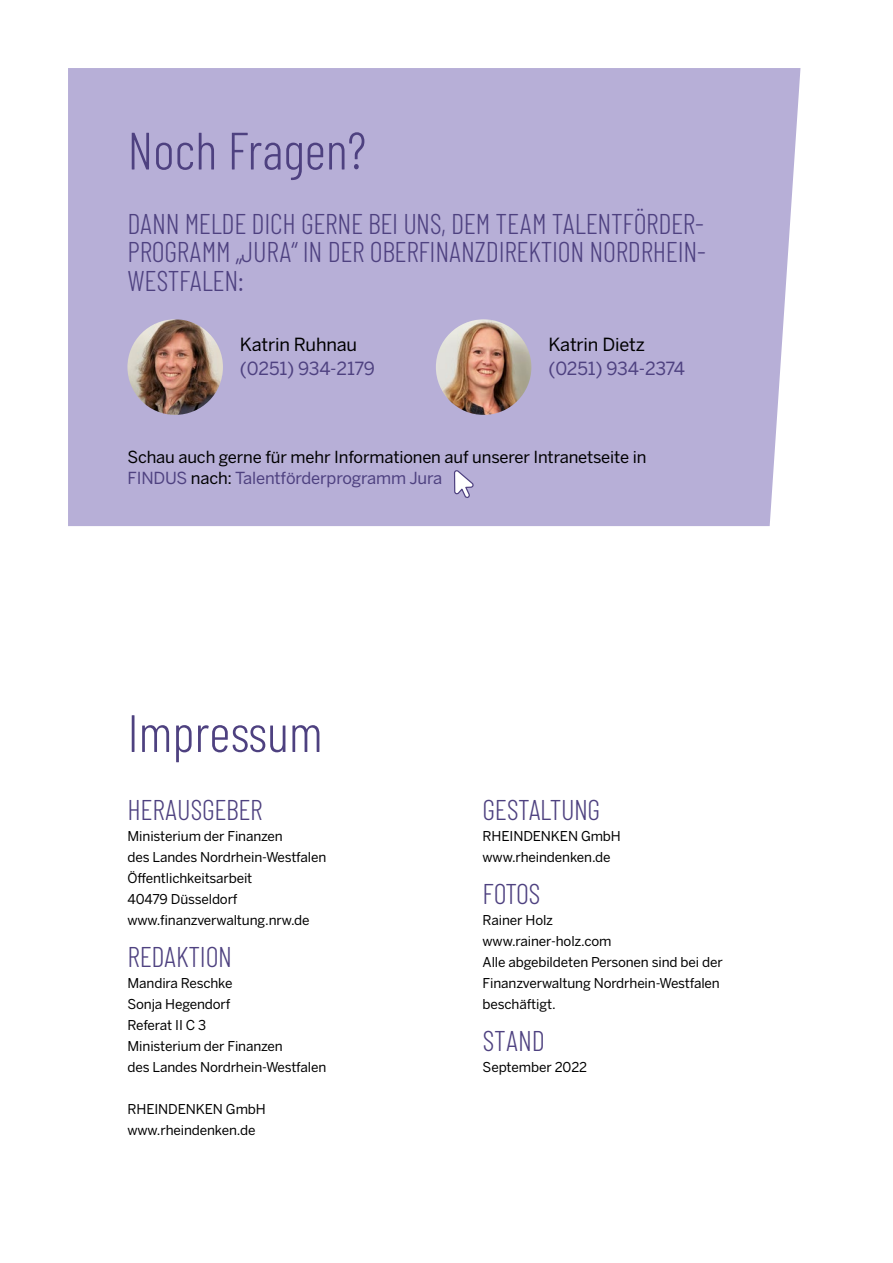
<style>
.page{position:relative;width:893px;height:1263px;background:#fff}
.page>*{position:absolute;margin:0;border:0;box-sizing:border-box;transform-origin:0 0}
.t1{font:300 52.5px "Barlow Condensed";color:#4e4180}
.t2{font:300 28.5px/28.5px "Barlow Condensed";letter-spacing:-.01em;color:#4e4180;text-align:justify}
.t3{font:18px "Benton Sans";letter-spacing:-.015em;color:#4e4180}
.t4{font:18px "Benton Sans";letter-spacing:-.01em;color:#000}
.t5{font:16.5px/21px "Benton Sans";letter-spacing:-.01em;color:#000}
.t6{font:13.5px/21px "Benton Sans";letter-spacing:-.01em;color:#000}
.s1{color:#4e4180}
</style>
<div class="page">
<div style="left:68px;top:68px;width:732px;height:458px;background:#b7afd7"></div>
<svg style="left:453px;top:220px;width:21px;height:306px;background:#b8b0d6"></svg>
<img style="left:127px;top:319px;width:96px;height:96px;border-radius:48px">
<img style="left:436px;top:319px;width:95px;height:96px;border-radius:48px">
<h1 class="t1" style="left:128px;top:118px;width:240px">Noch Fragen?</h1>
<h2 class="t2" style="left:128px;top:209px;width:578px">DANN MELDE DICH GERNE BEI UNS, DEM TEAM TALENTFÖRDER-PROGRAMM „JURA“ IN DER OBERFINANZDIREKTION NORDRHEIN-WESTFALEN:</h2>
<h3 class="t4" style="left:240px;top:334px;width:119px">Katrin Ruhnau</h3>
<h3 class="t3" style="left:240px;top:358px;width:137px">(0251) 934-2179</h3>
<h3 class="t4" style="left:548px;top:334px;width:98px">Katrin Dietz</h3>
<h3 class="t3" style="left:548px;top:358px;width:138px">(0251) 934-2374</h3>
<p class="t5" style="left:128px;top:446px;width:520px">Schau auch gerne für mehr Informationen auf unserer Intranetseite in<br><span class="s1">FINDUS</span> nach: <span class="s1">Talentförderprogramm Jura</span></p>
<h1 class="t1" style="left:128px;top:700px;width:197px">Impressum</h1>
<h2 class="t2" style="left:128px;top:795px;width:137px">HERAUSGEBER</h2>
<p class="t6" style="left:128px;top:825px;width:200px">Ministerium der Finanzen<br>des Landes Nordrhein-Westfalen<br>Öffentlichkeitsarbeit<br>40479 Düsseldorf www.finanzverwaltung.nrw.de</p>
<h2 class="t2" style="left:128px;top:942px;width:106px">REDAKTION</h2>
<p class="t6" style="left:128px;top:972px;width:200px">Mandira Reschke<br>Sonja Hegendorf<br>Referat II C 3<br>Ministerium der Finanzen<br>des Landes Nordrhein-Westfalen</p>
<p class="t6" style="left:128px;top:1098px;width:140px">RHEINDENKEN GmbH www.rheindenken.de</p>
<h2 class="t2" style="left:483px;top:795px;width:119px">GESTALTUNG</h2>
<p class="t6" style="left:483px;top:825px;width:140px">RHEINDENKEN GmbH www.rheindenken.de</p>
<h2 class="t2" style="left:483px;top:879px;width:59px">FOTOS</h2>
<p class="t6" style="left:483px;top:909px;width:242px">Rainer Holz<br>www.rainer-holz.com<br>Alle abgebildeten Personen sind bei der<br>Finanzverwaltung Nordrhein-Westfalen beschäftigt.</p>
<h2 class="t2" style="left:483px;top:1026px;width:64px">STAND</h2>
<p class="t6" style="left:483px;top:1056px;width:106px">September 2022</p>
</div>
